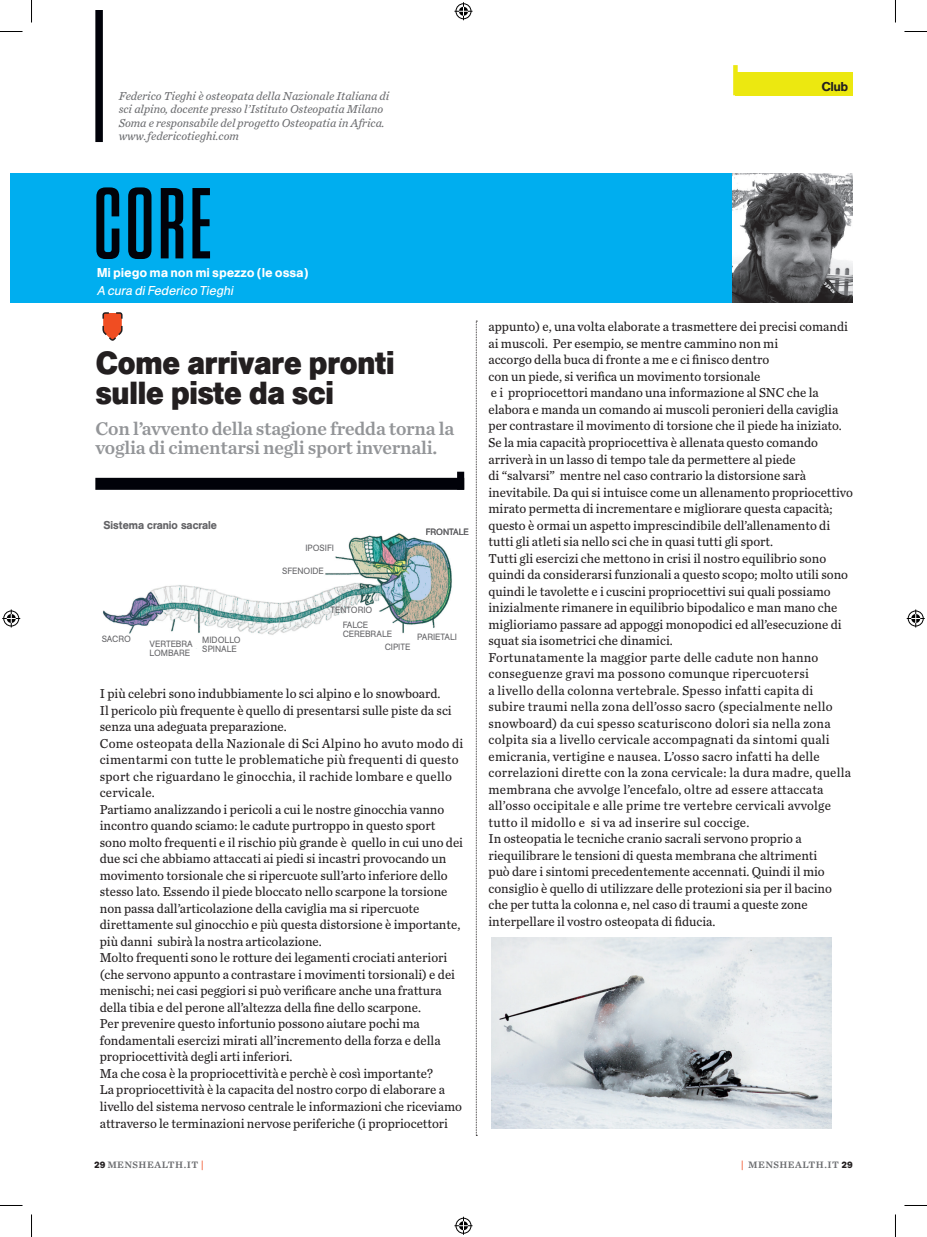
<style>
.page{position:relative;width:927px;height:1237px;background:#fff}
.page>*{position:absolute;margin:0;border:0;box-sizing:border-box;transform-origin:0 0}
.t1{font:600 100.5px "Tungsten Condensed";color:#010209}
.t2{font:33.45px/30.2px "AG Buch Bld";letter-spacing:-.025em;color:#231f20;scale:.94 1}
.t3{font:19.2px/19.2px "Chronicle Text G3 Semi";letter-spacing:-.01em;color:#939598}
.t4{font:13.5px/16.5px "Chronicle Text G3";color:#231f20;scale:.96 1}
.t5{font:13.5px "AG Buch Mdm";letter-spacing:-.01em;color:#fff}
.t6{font:italic 13.5px "AG Buch Rgl";color:#fff}
.t7{font:13.5px "AG Buch Mdm";color:#231f20}
.t8{font:italic 12px/13.5px "Chronicle Text G3";color:#6c6d70}
.t9{font:500 11.25px "AG Book Pro";color:#636366;scale:.96 1}
.t10{font:9.75px "Chronicle Text G3 Semi";letter-spacing:.05em;color:#6c6d70}
.t11{font:9px/14.9px "AG Book Pro";color:#636366;scale:.96 1}
.s1{font-family:"AG Book Pro";font-weight:700;font-size:9.15px;color:#231f20}
.s2{font-size:10.5px;color:#f04d22}
</style>
<div class="page">
<div style="left:735px;top:72px;width:117px;height:23px;background:#ece810"></div>
<svg style="left:733px;top:65px;width:4px;height:30px"></svg>
<div style="left:10px;top:173px;width:821px;height:129px;background:#00aeef"></div>
<img style="left:732px;top:173px;width:120px;height:129px">
<div style="left:95px;top:478px;width:369px;height:12px;background:#010209"></div>
<div style="left:457px;top:472px;width:7px;height:18px;background:#010209"></div>
<div style="left:95px;top:10px;width:8px;height:132px;background:#010209"></div>
<svg style="left:102px;top:312px;width:21px;height:29px"></svg>
<svg style="left:475px;top:321px;width:2px;height:815px"></svg>
<img style="left:103px;top:533px;width:349px;height:102px">
<img style="left:491px;top:937px;width:340px;height:192px">
<svg style="left:0;top:31px;width:22px;height:1px"></svg>
<svg style="left:904px;top:31px;width:22px;height:1px"></svg>
<svg style="left:0;top:1205px;width:22px;height:1px"></svg>
<svg style="left:904px;top:1205px;width:22px;height:1px"></svg>
<svg style="left:31px;top:0;width:1px;height:22px"></svg>
<svg style="left:31px;top:1214px;width:1px;height:23px"></svg>
<svg style="left:454px;top:2px;width:18px;height:18px"></svg>
<svg style="left:454px;top:1216px;width:18px;height:18px"></svg>
<svg style="left:2px;top:609px;width:18px;height:18px"></svg>
<svg style="left:906px;top:609px;width:18px;height:18px"></svg>
<p class="t8" style="left:119px;top:88px;width:272px">Federico Tieghi è osteopata della Nazionale Italiana di sci alpino, docente presso l’Istituto Osteopatia Milano Soma e responsabile del progetto Osteopatia in Africa. www.federicotieghi.com</p>
<h1 class="t1" style="left:94px;top:175px;width:119px">CORE</h1>
<p class="t5" style="left:97px;top:264px;width:213px">Mi piego ma non mi spezzo (le ossa)</p>
<p class="t6" style="left:97px;top:282px;width:142px">A curadiFederico Tieghi</p>
<h2 class="t2" style="left:95px;top:350px;width:320px">Come arrivare pronti sulle piste da sci</h2>
<h3 class="t3" style="left:95px;top:418px;width:360px">Con l’avvento della stagione fredda torna la voglia di cimentarsi negli sport invernali.</h3>
<p class="t9" style="left:103px;top:518px;width:120px">Sistema cranio sacrale</p>
<p class="t11" style="left:425px;top:524px;width:46px">FRONTALE</p>
<p class="t11" style="left:102px;top:631px;width:32px">SACRO</p>
<p class="t11" style="left:149px;top:639px;width:47px;line-height:9px">VERTEBRA<br>LOMBARE</p>
<p class="t11" style="left:305px;top:540px;width:31px">IPOSIFI</p>
<p class="t11" style="left:282px;top:563px;width:45px">SFENOIDE</p>
<p class="t11" style="left:342px;top:602px;width:32px;text-indent:-12px">TENTORIO<br>FALCE</p>
<p class="t11" style="left:384px;top:627px;width:28px;line-height:12.8px;text-indent:-42px">CEREBRALE<br>CIPITE</p>
<p class="t11" style="left:202px;top:632px;width:41px">MIDOLLO</p>
<p class="t11" style="left:417px;top:629px;width:43px">PARIETALI</p>
<p class="t11" style="left:202px;top:641px;width:37px">SPINALE</p>
<p class="t4" style="left:100px;top:685px;width:380px">I più celebri sono indubbiamente lo sci alpino e lo snowboard.<br>Il pericolo più frequente è quello di presentarsi sulle piste da sci senza una adeguata preparazione.<br>Come osteopata della Nazionale di Sci Alpino ho avuto modo di cimentarmi con tutte le problematiche più frequenti di questo sport che riguardano le ginocchia, il rachide lombare e quello cervicale.<br>Partiamo analizzando i pericoli a cui le nostre ginocchia vanno incontro quando sciamo: le cadute purtroppo in questo sport sono molto frequenti e il rischio più grande è quello in cui uno dei due sci che abbiamo attaccati ai piedi si incastri provocando un movimento torsionale che si ripercuote sull’arto inferiore dello stesso lato. Essendo il piede bloccato nello scarpone la torsione non passa dall’articolazione della caviglia ma si ripercuote direttamente sul ginocchio e più questa distorsione è importante, più danni subirà la nostra articolazione.<br>Molto frequenti sono le rotture dei legamenti crociati anteriori (che servono appunto a contrastare i movimenti torsionali) e dei menischi; nei casi peggiori si può verificare anche una frattura della tibia e del perone all’altezza della fine dello scarpone.<br>Per prevenire questo infortunio possono aiutare pochi ma fondamentali esercizi mirati all’incremento della forza e della propriocettività degli arti inferiori.<br>Ma che cosa è la propriocettività e perchè è così importante?<br>La propriocettività è la capacita del nostro corpo di elaborare a livello del sistema nervoso centrale le informazioni che riceviamo attraverso le terminazioni nervose periferiche (i propriocettori</p>
<p class="t10" style="left:94px;top:1157px;width:111px"><span class="s1">29</span> MensHealth.it <span class="s2">|</span></p>
<p class="t7" style="left:821px;top:77px;width:29px">Club</p>
<p class="t4" style="left:488px;top:318px;width:381px">appunto) e, una volta elaborate a trasmettere dei precisi comandi ai muscoli. Per esempio, se mentre cammino non mi<br>accorgo della buca di fronte a me e ci finisco dentro<br>con un piede, si verifica un movimento torsionale<br>e i propriocettori mandano una informazione al SNC che la elabora e manda un comando ai muscoli peronieri della caviglia per contrastare il movimento di torsione che il piede ha iniziato.<br>Se la mia capacità propriocettiva è allenata questo comando arriverà in un lasso di tempo tale da permettere al piede<br>di “salvarsi” mentre nel caso contrario la distorsione sarà inevitabile. Da qui si intuisce come un allenamento propriocettivo mirato permetta di incrementare e migliorare questa capacità; questo è ormai un aspetto imprescindibile dell’allenamento di tutti gli atleti sia nello sci che in quasi tutti gli sport.<br>Tutti gli esercizi che mettono in crisi il nostro equilibrio sono quindi da considerarsi funzionali a questo scopo; molto utili sono quindi le tavolette e i cuscini propriocettivi sui quali possiamo inizialmente rimanere in equilibrio bipodalico e man mano che miglioriamo passare ad appoggi monopodici ed all’esecuzione di squat sia isometrici che dinamici.<br>Fortunatamente la maggior parte delle cadute non hanno conseguenze gravi ma possono comunque ripercuotersi<br>a livello della colonna vertebrale. Spesso infatti capita di subire traumi nella zona dell’osso sacro (specialmente nello snowboard) da cui spesso scaturiscono dolori sia nella zona colpita sia a livello cervicale accompagnati da sintomi quali emicrania, vertigine e nausea. L’osso sacro infatti ha delle correlazioni dirette con la zona cervicale: la dura madre, quella membrana che avvolge l’encefalo, oltre ad essere attaccata all’osso occipitale e alle prime tre vertebre cervicali avvolge tutto il midollo e si va ad inserire sul coccige.<br>In osteopatia le tecniche cranio sacrali servono proprio a riequilibrare le tensioni di questa membrana che altrimenti<br>può dare i sintomi precedentemente accennati. Quindi il mio consiglio è quello di utilizzare delle protezioni sia per il bacino che per tutta la colonna e, nel caso di traumi a queste zone interpellare il vostro osteopata di fiducia.</p>
<p class="t10" style="left:740px;top:1157px;width:113px"><span class="s2">|</span> MensHealth.IT <span class="s1">29</span></p>
</div>
